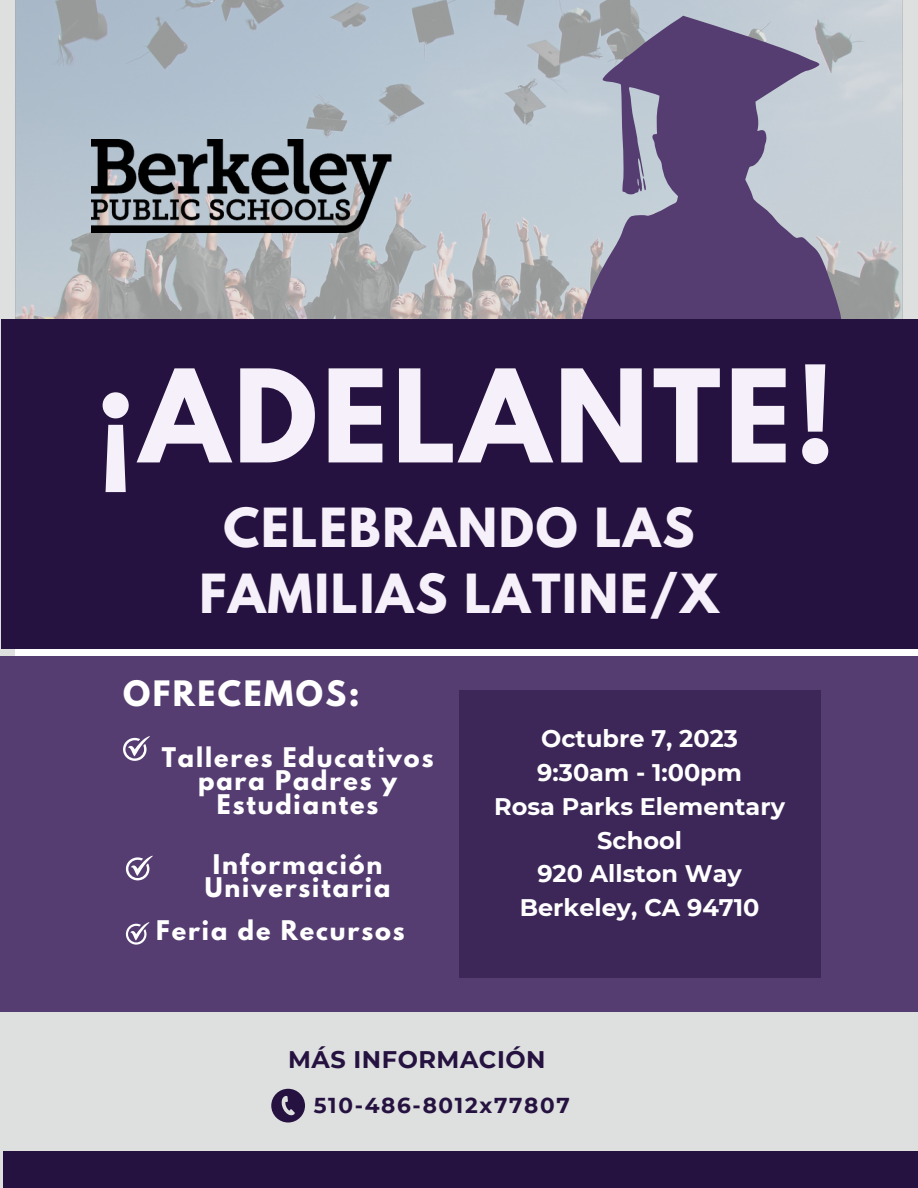
<style>
.page{position:relative;width:918px;height:1188px;background:#dde0df}
.page>*{position:absolute;margin:0;border:0;box-sizing:border-box;transform-origin:0 0}
.t1{font:700 114px "League Spartan";letter-spacing:.035em;color:#f5f0f9}
.t2{font:700 47.85px/66.3px "League Spartan";letter-spacing:.035em;color:#f5f0f9;text-align:center}
.t3{font:700 31.05px "League Spartan";letter-spacing:.08em;color:#fff}
.t4{font:700 24px/33.8px "Montserrat";color:#fff;text-align:center}
.t5{font:700 24px/23.7px "League Spartan";letter-spacing:.08em;color:#fff;text-align:center}
.t6{font:700 24px "Montserrat";letter-spacing:.02em;color:#261240}
.t7{font:700 21.6px "Montserrat";letter-spacing:.08em;color:#261240}
</style>
<div class="page">
<img style="left:15px;top:0;width:888px;height:320px">
<svg style="left:577px;top:16px;width:267px;height:304px;background:#837999"></svg>
<div style="left:15px;top:635px;width:903px;height:28px;background:#fff"></div>
<div style="left:1px;top:320px;width:917px;height:329px;background:#261240"></div>
<div style="left:3px;top:1151px;width:915px;height:37px;background:#261240"></div>
<div style="left:0;top:657px;width:918px;height:355px;background:#553d71"></div>
<div style="left:459px;top:691px;width:361px;height:287px;background:#3d2758"></div>
<svg style="left:123px;top:736px;width:27px;height:25px"></svg>
<svg style="left:126px;top:856px;width:27px;height:24px"></svg>
<svg style="left:126px;top:922px;width:24px;height:23px"></svg>
<svg style="left:271px;top:1089px;width:34px;height:34px"></svg>
<img style="left:92px;top:139px;width:299px;height:94px">
<h1 class="t1" style="left:96px;top:360px;width:741px">¡ADELANTE!</h1>
<h2 class="t2" style="left:199px;top:501px;width:521px">CELEBRANDO LAS<br>FAMILIAS LATINE/X</h2>
<p class="t3" style="left:123px;top:678px;width:238px">OFRECEMOS:</p>
<p class="t5" style="left:162px;top:748px;width:273px">Talleres Educativos para Padres y<br>Estudiantes</p>
<p class="t5" style="left:205px;top:855px;width:187px">Información<br>Universitaria</p>
<p class="t5" style="left:156px;top:921px;width:250px">Feria de Recursos</p>
<p class="t4" style="left:494px;top:722px;width:292px">Octubre 7, 2023<br>9:30am - 1:00pm<br>Rosa Parks Elementary<br>School<br>920 Allston Way<br>Berkeley, CA 94710</p>
<p class="t6" style="left:288px;top:1045px;width:259px">MÁS INFORMACIÓN</p>
<p class="t7" style="left:314px;top:1092px;width:258px">510-486-8012x77807</p>
</div>
